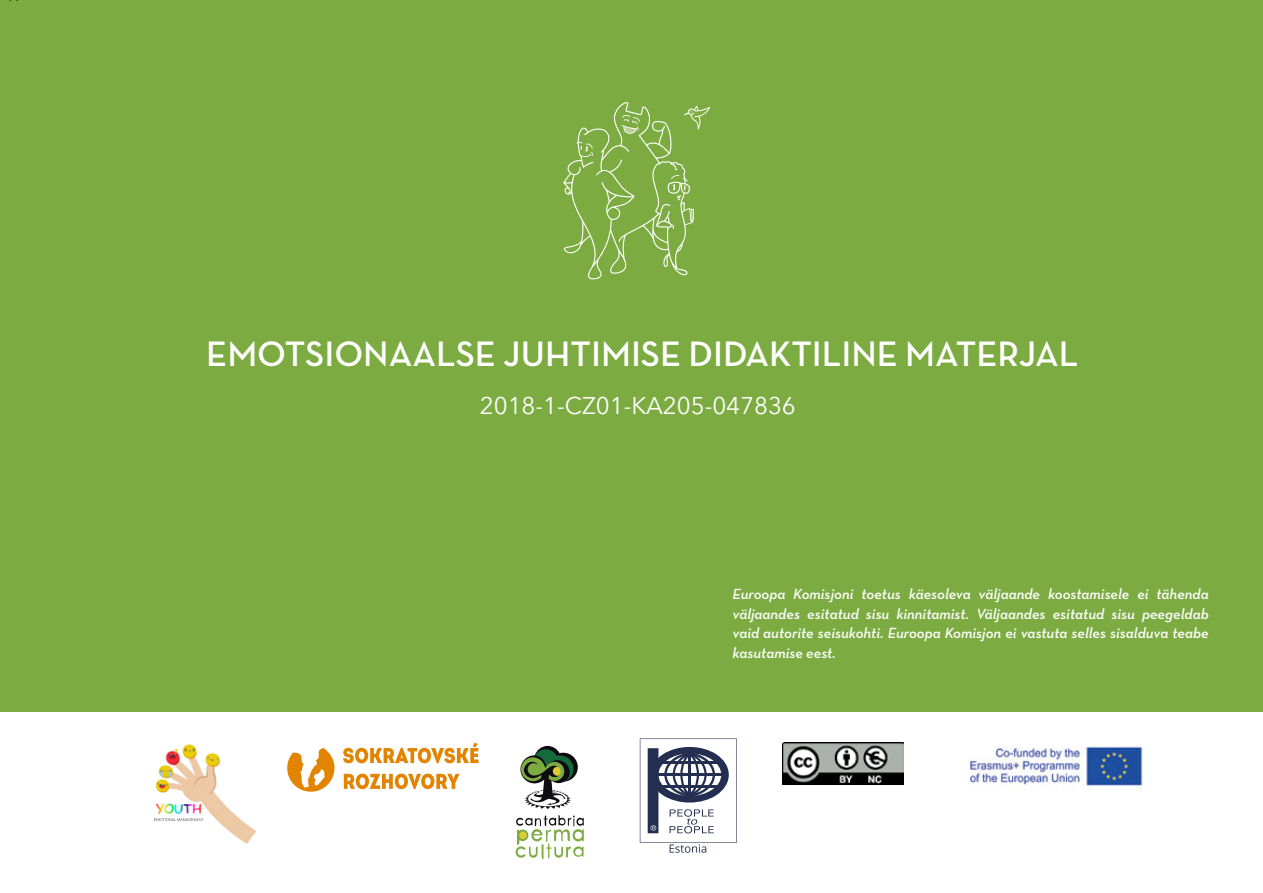
<style>
.page{position:relative;width:1263px;height:893px;background:#fff}
.page>*{position:absolute;margin:0;border:0;box-sizing:border-box;transform-origin:0 0}
.t1{font:600 36px "Neutra Text TF";color:#fff}
.t2{font:24px "Avenir Next LT Pro";color:#fff}
.bullets{font:italic 600 15px/19.5px "Neutra Text";color:#fff;text-align:justify}
</style>
<div class="page">
<div style="left:0;top:0;width:1263px;height:711px;background:#7cac41"></div>
<svg style="left:563px;top:102px;width:147px;height:178px"></svg>
<img style="left:901px;top:746px;width:242px;height:41px">
<img style="left:782px;top:742px;width:122px;height:42px">
<svg style="left:516px;top:815px;width:68px;height:44px"></svg>
<svg style="left:520px;top:746px;width:58px;height:63px"></svg>
<img style="left:154px;top:744px;width:103px;height:100px">
<svg style="left:343px;top:743px;width:136px;height:20px"></svg>
<svg style="left:344px;top:774px;width:115px;height:15px"></svg>
<svg style="left:287px;top:748px;width:47px;height:44px"></svg>
<svg style="left:640px;top:738px;width:97px;height:115px"></svg>
<p class="t1" style="left:206px;top:332px;width:874px">EMOTSIONAALSE JUHTIMISE DIDAKTILINE MATERJAL</p>
<p class="t2" style="left:480px;top:391px;width:318px">2018-1-CZ01-KA205-047836</p>
<p class="bullets" style="left:732px;top:584px;width:478px">Euroopa Komisjoni toetus käesoleva väljaande koostamisele ei tähenda väljaandes esitatud sisu kinnitamist. Väljaandes esitatud sisu peegeldab vaid autorite seisukohti. Euroopa Komisjon ei vastuta selles sisalduva teabe kasutamise eest.</p>
</div>
